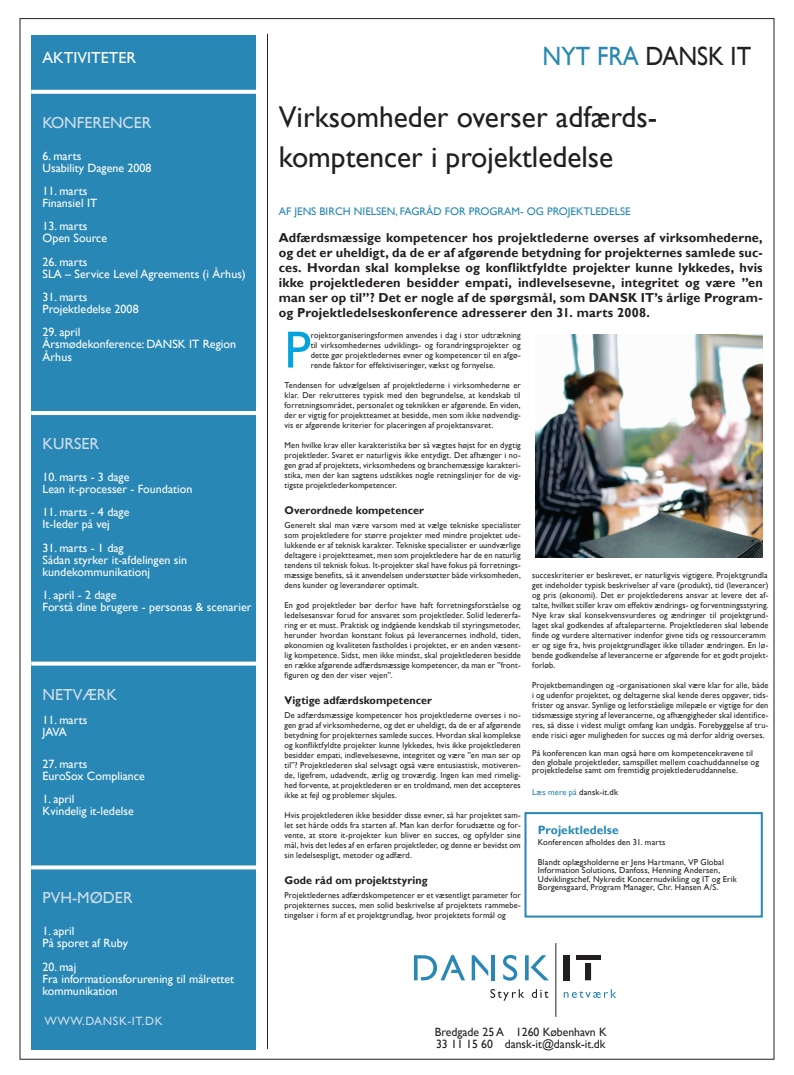
<style>
.page{position:relative;width:794px;height:1075px;background:#fff}
.page>*{position:absolute;margin:0;border:0;box-sizing:border-box;transform-origin:0 0}
.t1{font:52.5px "Gill Sans";color:#05a3de}
.t2{font:30px/40px "Gill Sans";color:#231f20}
.t3{font:26.4px "Gill Sans";color:#231f20;scale:.91 1}
.t4{font:16px "Gill Sans";color:#cedeed}
.t5{font:16px "Gill Sans";color:#fff}
.t6{font:700 13px/15px "Gill Sans";letter-spacing:.015em;color:#231f20;text-align:justify}
.t7{font:12px/12px "Gill Sans";color:#fff}
.t8{font:12px/12px "Gill Sans";color:#231f20}
.t9{font:12px "Gill Sans";letter-spacing:.05em;color:#cedeed}
.t10{font:700 12px "Gill Sans";letter-spacing:.005em;color:#2887b4}
.t11{font:700 11px "Gill Sans";letter-spacing:.005em;color:#231f20}
.t12{font:11px "Gill Sans";color:#2887b4}
.t13{font:8.5px/10px "Gill Sans";letter-spacing:.015em;color:#231f20;text-align:justify}
.s1{color:#2887b4}
</style>
<div class="page">
<div style="left:563px;top:954px;width:7px;height:26px;background:#231f20"></div>
<div style="left:576px;top:954px;width:24px;height:5px;background:#231f20"></div>
<div style="left:585px;top:962px;width:6px;height:18px;background:#231f20"></div>
<svg style="left:472px;top:955px;width:16px;height:25px"></svg>
<svg style="left:503px;top:954px;width:14px;height:26px"></svg>
<svg style="left:525px;top:955px;width:24px;height:25px"></svg>
<hr style="left:491px;top:955px;width:4px;height:25px;background:#2887b4">
<svg style="left:414px;top:955px;width:51px;height:25px"></svg>
<hr style="left:555px;top:943px;width:1px;height:73px;background:#231f20">
<svg style="left:490px;top:989px;width:34px;height:11px"></svg>
<svg style="left:532px;top:989px;width:16px;height:8px"></svg>
<svg style="left:564px;top:989px;width:52px;height:8px"></svg>
<div style="left:31px;top:35px;width:225px;height:1014px;background:#2887b4"></div>
<hr style="left:267px;top:34px;width:1px;height:1014px;background:#231f20">
<svg style="left:31px;top:90px;width:225px;height:4px"></svg>
<hr style="left:31px;top:411px;width:225px;height:4px;background:#fff">
<svg style="left:31px;top:661px;width:225px;height:4px"></svg>
<svg style="left:31px;top:865px;width:225px;height:4px"></svg>
<div style="left:524px;top:812px;width:239px;height:105px;border:2px solid #2887b4"></div>
<img style="left:535px;top:334px;width:228px;height:223px">
<h3 class="t5" style="left:43px;top:49px;width:95px">Aktiviteter</h3>
<h3 class="t4" style="left:43px;top:113px;width:111px">kon ferencer</h3>
<h3 class="t7" style="left:43px;top:150px;width:111px">6. marts<br>Usability Dagene 2008</h3>
<h3 class="t7" style="left:43px;top:185px;width:56px">11. marts<br>Finansiel IT</h3>
<h3 class="t7" style="left:43px;top:220px;width:66px">13. marts<br>Open Source</h3>
<h3 class="t7" style="left:43px;top:256px;width:205px">26. marts<br>SLA – Service Level Agreements (i Århus)</h3>
<h3 class="t7" style="left:43px;top:291px;width:98px">31. marts<br>Projektledelse 2008</h3>
<h3 class="t7" style="left:43px;top:326px;width:195px">29. april<br>Årsmødekonference: DANSK IT Region<br>Århus</h3>
<h3 class="t4" style="left:43px;top:434px;width:58px">ku rser</h3>
<h3 class="t7" style="left:43px;top:471px;width:151px">10. marts - 3 dage<br>Lean it-processer - Foundation</h3>
<h3 class="t7" style="left:43px;top:506px;width:88px">11. marts - 4 dage<br>It-leder på vej</h3>
<h3 class="t7" style="left:43px;top:542px;width:146px">31. marts - 1 dag<br>Sådan styrker it-afdelingen sin kundekommunikationj</h3>
<h3 class="t7" style="left:43px;top:589px;width:210px">1. april - 2 dage<br>Forstå dine brugere - personas &amp; scenarier</h3>
<h3 class="t4" style="left:43px;top:685px;width:73px">n etværk</h3>
<h3 class="t7" style="left:43px;top:713px;width:46px">11. marts<br>JAVA</h3>
<h3 class="t7" style="left:43px;top:757px;width:104px">27. marts<br>EuroSox Compliance</h3>
<h3 class="t7" style="left:43px;top:793px;width:93px">1. april<br>Kvindelig it-ledelse</h3>
<h3 class="t4" style="left:43px;top:888px;width:92px">PVH-møder</h3>
<h3 class="t7" style="left:43px;top:925px;width:87px">1. april<br>På sporet af Ruby</h3>
<h3 class="t7" style="left:43px;top:960px;width:193px">20. maj<br>Fra informationsforurening til målrettet kommunikation</h3>
<h3 class="t9" style="left:44px;top:1013px;width:118px">www.dansk-it.dk</h3>
<h3 class="t3" style="left:542px;top:41px;width:230px"><span class="s1">Nyt fra</span> dansk IT</h3>
<h2 class="t2" style="left:279px;top:98px;width:380px">Virksomheder overser adfærds&shy;komptencer i projektledelse</h2>
<p class="t12" style="left:279px;top:205px;width:353px">Af Jens bi rch ni elsen, Fagråd for program- og projektledelse</p>
<p class="t6" style="left:279px;top:230px;width:485px">Adfærdsmæssige kompetencer hos projektlederne overses af virksomhederne, og det er uheldigt, da de er af afgørende betydning for projekternes samlede suc&shy;ces. Hvordan skal komplekse og konfliktfyldte projekter kunne lykkedes, hvis ikke projektlederen besidder empati, indlevelsesevne, integritet og være ”en man ser op til”? Det er nogle af de spørgsmål, som DANSK IT’s årlige Program&shy;og Projektledelseskonference adresserer den 31. marts 2008.</p>
<h1 class="t1" style="left:284px;top:319px;width:28px">P</h1>
<p class="t13" style="left:311px;top:330px;width:212px">rojektorganiseringsformen anvendes i dag i stor udtrækning til virksomhedernes udviklings- og forandringsprojekter og dette gør projektledernes evner og kompetencer til en afgø&shy;rende faktor for effektiviseringer, vækst og fornyelse.</p>
<p class="t13" style="left:284px;top:380px;width:238px">Tendensen for udvælgelsen af projektlederne i virksomhederne er klar. Der rekrutteres typisk med den begrundelse, at kendskab til forretningsområdet, personalet og teknikken er afgørende. En viden, der er vigtig for projektteamet at besidde, men som ikke nødvendig&shy;vis er afgørende kriterier for placeringen af projektansvaret.</p>
<p class="t13" style="left:284px;top:440px;width:238px">Men hvilke krav eller karakteristika bør så vægtes højst for en dygtig projektleder. Svaret er naturligvis ikke entydigt. Det afhænger i no&shy;gen grad af projektets, virksomhedens og branchemæssige karakteri&shy;stika, men der kan sagtens udstikkes nogle retningslinjer for de vig&shy;tigste projektlederkompetencer.</p>
<p class="t11" style="left:284px;top:503px;width:141px">Overordnede kompetencer</p>
<p class="t13" style="left:284px;top:520px;width:238px">Generelt skal man være varsom med at vælge tekniske specialister som projektledere for større projekter med mindre projektet ude&shy;lukkende er af teknisk karakter. Tekniske specialister er uundværlige deltagere i projektteamet, men som projektledere har de en naturlig tendens til teknisk fokus. It-projekter skal have fokus på forretnings&shy;mæssige benefits, så it anvendelsen understøtter både virksomheden, dens kunder og leverandører optimalt.</p>
<p class="t13" style="left:284px;top:600px;width:238px">En god projektleder bør derfor have haft forretningsforståelse og ledelsesansvar forud for ansvaret som projektleder. Solid ledererfa&shy;ring er et must. Praktisk og indgående kendskab til styringsmetoder, herunder hvordan konstant fokus på leverancernes indhold, tiden, økonomien og kvaliteten fastholdes i projektet, er en anden væsent&shy;lig kompetence. Sidst, men ikke mindst, skal projektlederen besidde en række afgørende adfærdsmæssige kompetencer, da man er ”front&shy;figuren og den der viser vejen”.</p>
<p class="t11" style="left:284px;top:693px;width:149px">Vigtige adfærdskompetencer</p>
<p class="t13" style="left:284px;top:710px;width:238px">De adfærdsmæssige kompetencer hos projektlederne overses i no&shy;gen grad af virksomhederne, og det er uheldigt, da de er af afgørende betydning for projekternes samlede succes. Hvordan skal komplekse og konfliktfyldte projekter kunne lykkedes, hvis ikke projektlederen besidder empati, indlevelsesevne, integritet og være ”en man ser op til”? Projektlederen skal selvsagt også være entusiastisk, motiveren&shy;de, ligefrem, udadvendt, ærlig og troværdig. Ingen kan med rimelig&shy;hed forvente, at projektlederen er en troldmand, men det accepteres ikke at fejl og problemer skjules.</p>
<p class="t13" style="left:284px;top:810px;width:238px">Hvis projektlederen ikke besidder disse evner, så har projektet sam&shy;let set hårde odds fra starten af. M an kan derfor forudsætte og for&shy;vente, at store it-projekter kun bliver en succes, og opfylder sine mål, hvis det ledes af en erfaren projektleder, og denne er bevidst om sin ledelsespligt, metoder og adfærd.</p>
<p class="t11" style="left:284px;top:873px;width:144px">Gode råd om projektstyring</p>
<p class="t13" style="left:284px;top:890px;width:238px">Projektledernes adfærdskompetencer er et væsentligt parameter for projekternes succes, men solid beskrivelse af projektets rammebe&shy;tingelser i form af et projektgrundlag, hvor projektets formål og</p>
<p class="t13" style="left:532px;top:570px;width:238px;text-align:left">succeskriterier er beskrevet, er naturligvis vigtigere. Projektgrundla get indeholder typisk beskrivelser af vare (produkt), tid (leverancer) og pris (økonomi). Det er projektlederens ansvar at levere det af&shy;talte, hvilket stiller krav om effektiv ændrings- og forventningsstyring.<br>Nye krav skal konsekvensvurderes og ændringer til projektgrund&shy;laget skal godkendes af aftaleparterne. Projektlederen skal løbende finde og vurdere alternativer indenfor givne tids og ressourceramm er og sige fra, hvis projektgrundlaget ikke tillader ændringen. En lø&shy;bende godkendelse af leverancerne er afgørende for et godt projekt&shy;forløb.</p>
<p class="t13" style="left:532px;top:680px;width:238px">Projektbemandingen og -organisationen skal være klar for alle, både i og udenfor projektet, og deltagerne skal kende deres opgaver, tids&shy;frister og ansvar. Synlige og letforståelige milepæle er vigtige for den tidsmæssige styring af leverancerne, og afhængigheder skal identifice&shy;res, så disse i videst muligt omfang kan undgås. Forebyggelse af tru&shy;ende risici øger muligheden for succes og må derfor aldrig overses.</p>
<p class="t13" style="left:532px;top:749px;width:228px;line-height:8.5px;text-align:left">På konferencen kan man også høre om kompetencekravene til den globale projektleder, samspillet mellem coachuddannelse og projektledelse samt om fremtidig projektlederuddannelse.</p>
<p class="t13" style="left:532px;top:787px;width:87px"><span class="s1">Læs mere på</span> dansk-it.dk</p>
<h3 class="t10" style="left:538px;top:822px;width:82px">Projektledelse</h3>
<p class="t13" style="left:538px;top:837px;width:129px">Konferencen afholdes den 31. marts</p>
<p class="t13" style="left:538px;top:857px;width:200px;line-height:8.5px;text-align:left">Blandt oplægsholderne er Jens Hartmann, VP Global Information Solutions, Danfoss, Henning Andersen, Udviklingschef, Nykredit Koncernudvikling og IT og Erik Borgensgaard, Program M anager, Chr. Hansen A/S.</p>
<h3 class="t8" style="left:435px;top:1026px;width:173px">Bredgade 25 A 1260 København K<br>33 11 15 60 dansk-it@dansk-it.dk</h3>
</div>
